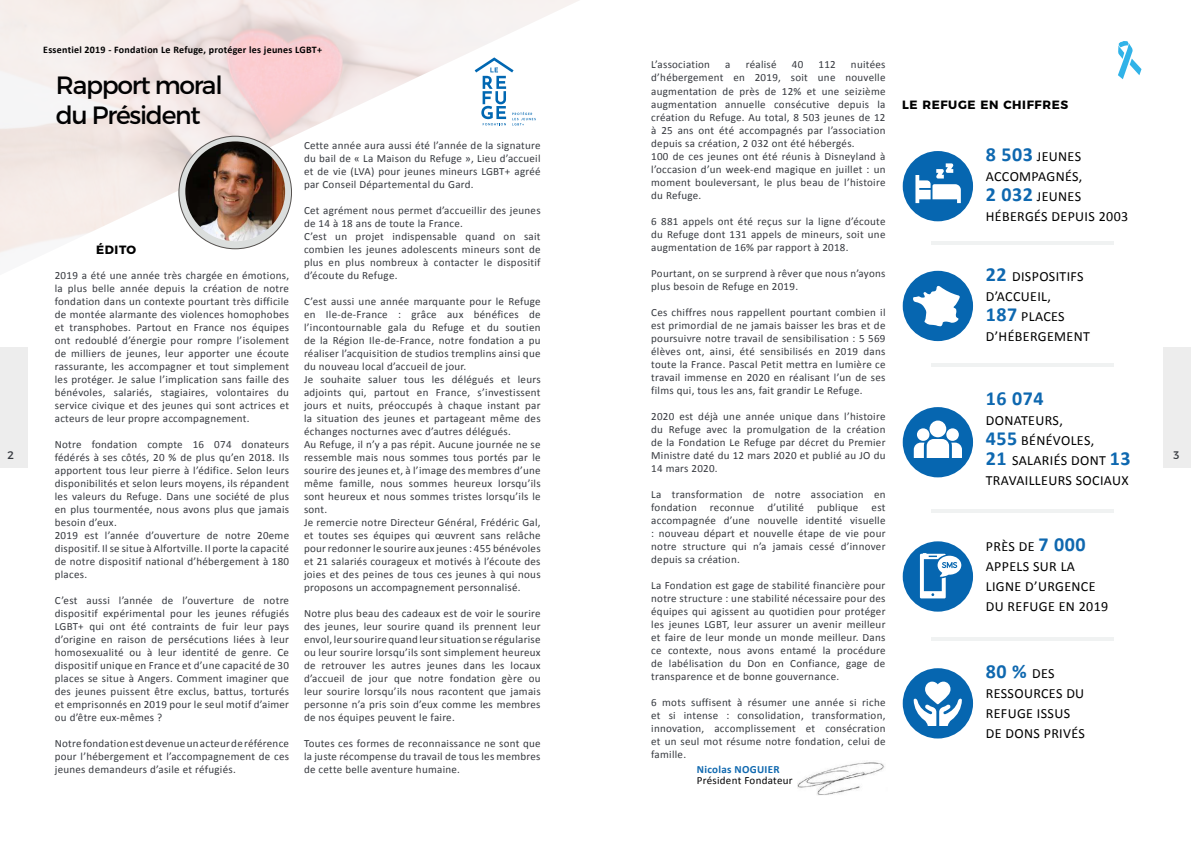
<style>
.page{position:relative;width:1191px;height:842px;background:#fff}
.page>*{position:absolute;margin:0;border:0;box-sizing:border-box;transform-origin:0 0}
.t1{font:25px/30px "Montserrat";letter-spacing:-.05em;color:#020203}
.t2{font:700 20px "Calibri";color:#0f68af}
.t3{font:700 20px "Calibri";color:#0e68b0}
.t4{font:14px/20px "Calibri";letter-spacing:.025em;color:#000}
.t5{font:700 12px "Montserrat";letter-spacing:.05em;color:#000}
.t6{font:11px/13px "Calibri";letter-spacing:.025em;color:#36393f;text-align:justify}
.t7{font:11px "Calibri";letter-spacing:.025em;color:#020203}
.t8{font:700 11px "Calibri";letter-spacing:.025em;color:#0f68af}
.t9{font:11px "Montserrat";color:#36393f}
.t10{font:700 10px "Calibri";letter-spacing:.025em;color:#000}
.s1{font-weight:700;font-size:20px;color:#0e68b0}
.s2{font-weight:700;font-size:20px;color:#0f68af}
.s3{font-weight:400;font-size:14px;color:#000}
</style>
<div class="page">
<img style="left:0;top:0;width:579px;height:253px">
<svg style="left:179px;top:136px;width:112px;height:113px;background:#cfd0cf"></svg>
<img style="left:185px;top:141px;width:100px;height:100px;border-radius:50px">
<img style="left:797px;top:762px;width:88px;height:33px">
<div style="left:902px;top:151px;width:71px;height:70px;background:#0666b0;border-radius:50%"></div>
<hr style="left:931px;top:241px;width:183px;height:3px;background:#f0f2f2">
<div style="left:902px;top:407px;width:71px;height:70px;background:#0666b0;border-radius:50%"></div>
<div style="left:902px;top:541px;width:71px;height:71px;background:#0666b0;border-radius:50%"></div>
<hr style="left:931px;top:509px;width:183px;height:4px;background:#f0f2f2">
<svg style="left:920px;top:553px;width:41px;height:45px"></svg>
<svg style="left:915px;top:163px;width:45px;height:40px"></svg>
<svg style="left:913px;top:421px;width:49px;height:37px"></svg>
<div style="left:902px;top:271px;width:71px;height:70px;background:#0666b0;border-radius:50%"></div>
<hr style="left:931px;top:363px;width:183px;height:4px;background:#f0f2f2">
<svg style="left:913px;top:285px;width:47px;height:42px"></svg>
<div style="left:902px;top:668px;width:71px;height:70px;background:#0666b0;border-radius:50%"></div>
<hr style="left:931px;top:637px;width:183px;height:4px;background:#f0f2f2">
<svg style="left:913px;top:682px;width:49px;height:43px"></svg>
<svg style="left:475px;top:58px;width:61px;height:67px"></svg>
<div style="left:0;top:347px;width:28px;height:121px;background:#ededed"></div>
<div style="left:1163px;top:347px;width:28px;height:121px;background:#ededed"></div>
<svg style="left:1118px;top:41px;width:23px;height:38px"></svg>
<p class="t10" style="left:43px;top:42px;width:280px">Essentiel 2019 - Fondation Le Refuge, protéger les jeunes LGBT+</p>
<p class="t6" style="left:651px;top:58px;width:236px;text-align:left;text-indent:200px">nuitées d’hébergement en 2019, soit une nouvelle augmentation de près de 12% et une seizième augmentation annuelle consécutive depuis la création du Refuge. Au total, 8 503 jeunes de 12 à 25 ans ont été accompagnés par l’association depuis sa création, 2 032 ont été hébergés.<br>100 de ces jeunes ont été réunis à Disneyland à l’occasion d’un week-end magique en juillet : un moment bouleversant, le plus beau de l’histoire du Refuge.</p>
<p class="t6" style="left:651px;top:214px;width:236px">6 881 appels ont été reçus sur la ligne d’écoute du Refuge dont 131 appels de mineurs, soit une augmentation de 16% par rapport à 2018.</p>
<p class="t6" style="left:651px;top:266px;width:236px">Pourtant, on se surprend à rêver que nous n’ayons plus besoin de Refuge en 2019.</p>
<p class="t6" style="left:651px;top:305px;width:236px">Ces chiffres nous rappellent pourtant combien il est primordial de ne jamais baisser les bras et de poursuivre notre travail de sensibilisation : 5 569 élèves ont, ainsi, été sensibilisés en 2019 dans toute la France. Pascal Petit mettra en lumière ce travail immense en 2020 en réalisant l’un de ses films qui, tous les ans, fait grandir Le Refuge.</p>
<p class="t6" style="left:651px;top:409px;width:236px">2020 est déjà une année unique dans l’histoire du Refuge avec la promulgation de la création de la Fondation Le Refuge par décret du Premier Ministre daté du 12 mars 2020 et publié au JO du 14 mars 2020.</p>
<p class="t6" style="left:651px;top:487px;width:236px">La transformation de notre association en fondation reconnue d’utilité publique est accompagnée d’une nouvelle identité visuelle : nouveau départ et nouvelle étape de vie pour notre structure qui n’a jamais cessé d’innover depuis sa création.</p>
<p class="t6" style="left:651px;top:578px;width:236px">La Fondation est gage de stabilité financière pour notre structure : une stabilité nécessaire pour des équipes qui agissent au quotidien pour protéger les jeunes LGBT, leur assurer un avenir meilleur et faire de leur monde un monde meilleur. Dans ce contexte, nous avons entamé la procédure de labélisation du Don en Confiance, gage de transparence et de bonne gouvernance.</p>
<p class="t6" style="left:651px;top:695px;width:236px">6 mots suffisent à résumer une année si riche et si intense : consolidation, transformation, innovation, accomplissement et consécration et un seul mot résume notre fondation, celui de famille.</p>
<p class="t6" style="left:651px;top:58px;width:60px">L’association</p>
<p class="t6" style="left:725px;top:58px;width:7px">a</p>
<p class="t6" style="left:745px;top:58px;width:32px">réalisé</p>
<p class="t6" style="left:792px;top:58px;width:13px">40</p>
<p class="t6" style="left:818px;top:58px;width:19px">112</p>
<h1 class="t1" style="left:56px;top:70px;width:168px">Rapport moral du Président</h1>
<p class="t5" style="left:902px;top:95px;width:168px">LE REFUGE EN CHIFFRES</p>
<p class="t6" style="left:304px;top:138px;width:238px">Cette année aura aussi été l’année de la signature du bail de « La Maison du Refuge », Lieu d’accueil et de vie (LVA) pour jeunes mineurs LGBT+ agréé par Conseil Départemental du Gard.</p>
<p class="t6" style="left:304px;top:203px;width:238px;text-align:left">Cet agrément nous permet d’accueillir des jeunes de 14 à 18 ans de toute la France.<br>C’est un projet indispensable quand on sait combien les jeunes adolescents mineurs sont de plus en plus nombreux à contacter le dispositif d’écoute du Refuge.</p>
<p class="t6" style="left:304px;top:294px;width:238px;text-align:left">C’est aussi une année marquante pour le Refuge en Ile-de-France : grâce aux bénéfices de l’incontournable gala du Refuge et du soutien de la Région Ile-de-France, notre fondation a pu réaliser l’acquisition de studios tremplins ainsi que du nouveau local d’accueil de jour.<br>Je souhaite saluer tous les délégués et leurs adjoints qui, partout en France, s’investissent jours et nuits, préoccupés à chaque instant par la situation des jeunes et partageant même des échanges nocturnes avec d’autres délégués.<br>Au Refuge, il n’y a pas répit. Aucune journée ne se ressemble mais nous sommes tous portés par le sourire des jeunes et, à l’image des membres d’une même famille, nous sommes heureux lorsqu’ils sont heureux et nous sommes tristes lorsqu’ils le sont.<br>Je remercie notre Directeur Général, Frédéric Gal, et toutes ses équipes qui œuvrent sans relâche pour redonner le sourire aux jeunes : 455 bénévoles et 21 salariés courageux et motivés à l’écoute des joies et des peines de tous ces jeunes à qui nous proposons un accompagnement personnalisé.</p>
<p class="t6" style="left:304px;top:606px;width:238px">Notre plus beau des cadeaux est de voir le sourire des jeunes, leur sourire quand ils prennent leur envol, leur sourire quand leur situation se régularise ou leur sourire lorsqu’ils sont simplement heureux de retrouver les autres jeunes dans les locaux d’accueil de jour que notre fondation gère ou leur sourire lorsqu’ils nous racontent que jamais personne n’a pris soin d’eux comme les membres de nos équipes peuvent le faire.</p>
<p class="t6" style="left:304px;top:736px;width:238px">Toutes ces formes de reconnaissance ne sont que la juste récompense du travail de tous les membres de cette belle aventure humaine.</p>
<p class="t4" style="left:985px;top:146px;width:144px"><span class="s1">8 503</span> JEUNES<br>ACCOMPAGNÉS,<br><span class="s1">2 032</span> JEUNES<br>HÉBERGÉS DEPUIS 2003</p>
<p class="t5" style="left:96px;top:240px;width:42px">ÉDITO</p>
<p class="t4" style="left:985px;top:265px;width:106px"><span class="s1">22</span> DISPOSITIFS<br>D’ACCUEIL,<br><span class="s1">187</span> PLACES<br>D’HÉBERGEMENT</p>
<p class="t6" style="left:55px;top:268px;width:236px">2019 a été une année très chargée en émotions, la plus belle année depuis la création de notre fondation dans un contexte pourtant très difficile de montée alarmante des violences homophobes et transphobes. Partout en France nos équipes ont redoublé d’énergie pour rompre l’isolement de milliers de jeunes, leur apporter une écoute rassurante, les accompagner et tout simplement les protéger. Je salue l’implication sans faille des bénévoles, salariés, stagiaires, volontaires du service civique et des jeunes qui sont actrices et acteurs de leur propre accompagnement.</p>
<p class="t6" style="left:55px;top:437px;width:236px;text-align:left">Notre fondation compte 16 074 donateurs fédérés à ses côtés, 20 % de plus qu’en 2018. Ils apportent tous leur pierre à l’édifice. Selon leurs disponibilités et selon leurs moyens, ils répandent les valeurs du Refuge. Dans une société de plus en plus tourmentée, nous avons plus que jamais besoin d’eux.<br>2019 est l’année d’ouverture de notre 20eme dispositif. Il se situe à Alfortville. Il porte la capacité de notre dispositif national d’hébergement à 180 places.</p>
<p class="t6" style="left:55px;top:593px;width:236px">C’est aussi l’année de l’ouverture de notre dispositif expérimental pour les jeunes réfugiés LGBT+ qui ont été contraints de fuir leur pays d’origine en raison de persécutions liées à leur homosexualité ou à leur identité de genre. Ce dispositif unique en France et d’une capacité de 30 places se situe à Angers. Comment imaginer que des jeunes puissent être exclus, battus, torturés et emprisonnés en 2019 pour le seul motif d’aimer ou d’être eux-mêmes ?</p>
<p class="t6" style="left:55px;top:736px;width:236px">Notre fondation est devenue un acteur de référence pour l’hébergement et l’accompagnement de ces jeunes demandeurs d’asile et réfugiés.</p>
<h2 class="t3" style="left:985px;top:384px;width:59px">16 074</h2>
<p class="t4" style="left:985px;top:409px;width:146px">DONATEURS,<br><span class="s1">455</span> BÉNÉVOLES,<br><span class="s1">21</span> SALARIÉS DONT <span class="s1">13<br></span>TRAVAILLEURS SOCIAUX</p>
<p class="t9" style="left:7px;top:449px;width:8px">2</p>
<p class="t9" style="left:1173px;top:449px;width:7px">3</p>
<p class="t4" style="left:985px;top:536px;width:124px">PRÈS DE <span class="s2">7 000<br></span>APPELS SUR LA<br>LIGNE D’URGENCE<br>DU REFUGE EN 2019</p>
<h2 class="t2" style="left:985px;top:657px;width:70px">80 % <span class="s3">DES</span></h2>
<p class="t4" style="left:985px;top:683px;width:101px">RESSOURCES DU<br>REFUGE ISSUS<br>DE DONS PRIVÉS</p>
<p class="t8" style="left:697px;top:761px;width:84px">Nicolas NOGUIER</p>
<p class="t7" style="left:697px;top:773px;width:97px">Président Fondateur</p>
</div>
